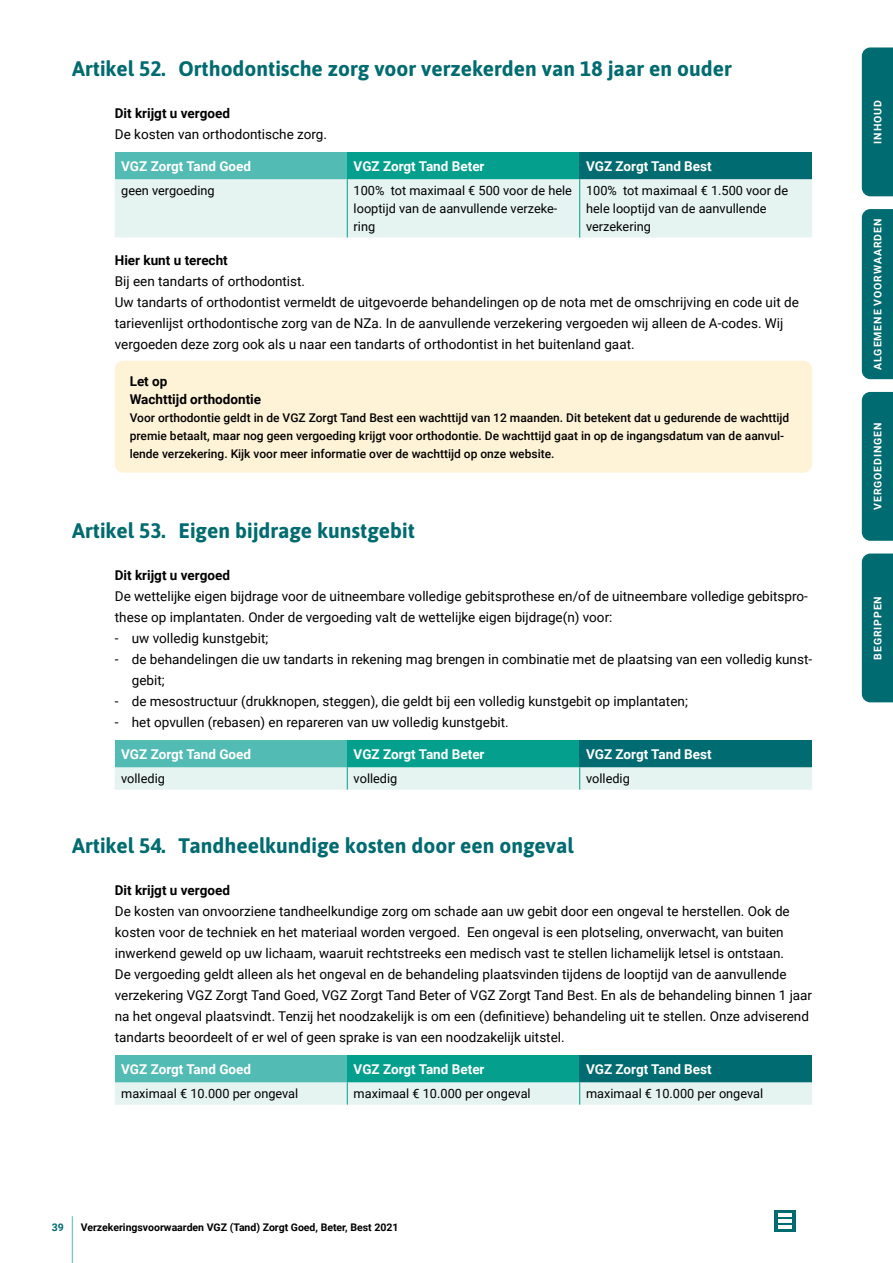
<style>
.page{position:relative;width:893px;height:1263px;background:#fff}
.page>*{position:absolute;margin:0;border:0;box-sizing:border-box;transform-origin:0 0}
.t1{font:700 21px "Asap";color:#006b70}
.t2{font:13.5px/21px "Roboto";color:#000}
.t3{font:700 13.5px "Roboto";color:#fff}
.t4{font:700 13.5px/18px "Roboto";color:#000}
.t5{font:12.75px/18px "Roboto";color:#000}
.t6{font:500 12px/18px "Roboto";color:#000}
.t7{font:700 10.5px "Roboto";color:#000}
.t8{font:700 10.5px "Roboto";letter-spacing:.085em;color:#fff}
.t9{font:700 10.5px "Roboto";color:#006b70}
</style>
<div class="page">
<hr style="left:72px;top:1216px;width:1px;height:47px;background:#52bbb3">
<svg style="left:774px;top:1210px;width:21px;height:22px"></svg>
<svg style="left:778px;top:1214px;width:13px;height:14px"></svg>
<div style="left:115px;top:152px;width:232px;height:27px;background:#52bbb3"></div>
<div style="left:347px;top:152px;width:233px;height:27px;background:#059f8e"></div>
<div style="left:580px;top:152px;width:232px;height:27px;background:#006b70"></div>
<div style="left:115px;top:179px;width:697px;height:58px;background:#e5f3f1"></div>
<hr style="left:579px;top:179px;width:1px;height:58px;background:#059f8e">
<hr style="left:347px;top:179px;width:1px;height:58px;background:#059f8e">
<div style="left:115px;top:740px;width:232px;height:27px;background:#52bbb3"></div>
<div style="left:347px;top:740px;width:233px;height:27px;background:#059f8e"></div>
<div style="left:580px;top:740px;width:232px;height:27px;background:#006b70"></div>
<div style="left:115px;top:767px;width:697px;height:22px;background:#e5f3f1"></div>
<div style="left:115px;top:1055px;width:232px;height:27px;background:#52bbb3"></div>
<div style="left:347px;top:1055px;width:233px;height:27px;background:#059f8e"></div>
<div style="left:580px;top:1055px;width:232px;height:27px;background:#006b70"></div>
<div style="left:115px;top:1082px;width:697px;height:22px;background:#e5f3f1"></div>
<div style="left:115px;top:361px;width:697px;height:112px;background:#fff3d7;border-radius:9px"></div>
<div style="left:862px;top:553px;width:31px;height:149px;background:#006b70"></div>
<div style="left:862px;top:209px;width:31px;height:170px;background:#006b70"></div>
<div style="left:862px;top:392px;width:31px;height:149px;background:#006b70"></div>
<div style="left:862px;top:47px;width:31px;height:149px;background:#006b70"></div>
<h1 class="t1" style="left:72px;top:54px;width:661px">Artikel 52. Orthodontische zorg voor verzekerden van 18 jaar en ouder</h1>
<p class="t4" style="left:115px;top:104px;width:117px">Dit krijgt u vergoed</p>
<p class="t2" style="left:115px;top:123px;width:214px">De kosten van orthodontische zorg.</p>
<p class="t3" style="left:121px;top:156px;width:131px">VGZ Zorgt Tand Goed</p>
<p class="t3" style="left:354px;top:156px;width:132px">VGZ Zorgt Tand Beter</p>
<p class="t3" style="left:586px;top:156px;width:127px">VGZ Zorgt Tand Best</p>
<p class="t5" style="left:121px;top:181px;width:95px">geen vergoeding</p>
<p class="t5" style="left:354px;top:181px;width:220px">100% tot maximaal € 500 voor de hele looptijd van de aanvullende verzeke&shy;ring</p>
<p class="t5" style="left:586px;top:181px;width:204px">100% tot maximaal € 1.500 voor de hele looptijd van de aanvullende verzekering</p>
<p class="t4" style="left:115px;top:251px;width:114px">Hier kunt u terecht</p>
<p class="t2" style="left:115px;top:270px;width:686px">Bij een tandarts of orthodontist.<br>Uw tandarts of orthodontist vermeldt de uitgevoerde behandelingen op de nota met de omschrijving en code uit de tarievenlijst orthodontische zorg van de NZa. In de aanvullende verzekering vergoeden wij alleen de A-codes. Wij vergoeden deze zorg ook als u naar een tandarts of orthodontist in het buitenland gaat.</p>
<p class="t4" style="left:130px;top:371px;width:133px">Let op<br>Wachttijd orthodontie</p>
<p class="t6" style="left:130px;top:408px;width:661px">Voor orthodontie geldt in de VGZ Zorgt Tand Best een wachttijd van 12 maanden. Dit betekent dat u gedurende de wachttijd premie betaalt, maar nog geen vergoeding krijgt voor orthodontie. De wachttijd gaat in op de ingangsdatum van de aanvul&shy;lende verzekering. Kijk voor meer informatie over de wachttijd op onze website.</p>
<h1 class="t1" style="left:72px;top:516px;width:344px">Artikel 53. Eigen bijdrage kunstgebit</h1>
<p class="t4" style="left:115px;top:566px;width:117px">Dit krijgt u vergoed</p>
<p class="t2" style="left:115px;top:585px;width:695px">De wettelijke eigen bijdrage voor de uitneembare volledige gebitsprothese en/of de uitneembare volledige gebitspro&shy;these op implantaten. Onder de vergoeding valt de wettelijke eigen bijdrage(n) voor:</p>
<p class="t2" style="left:115px;top:627px;width:155px">- uw volledig kunstgebit;</p>
<p class="t2" style="left:132px;top:649px;width:682px;text-indent:-17px">- de behandelingen die uw tandarts in rekening mag brengen in combinatie met de plaatsing van een volledig kunst&shy;gebit;</p>
<p class="t2" style="left:115px;top:691px;width:574px">- de mesostructuur (drukknopen, steggen), die geldt bij een volledig kunstgebit op implantaten;</p>
<p class="t2" style="left:115px;top:712px;width:396px">- het opvullen (rebasen) en repareren van uw volledig kunstgebit.</p>
<p class="t3" style="left:121px;top:744px;width:131px">VGZ Zorgt Tand Goed</p>
<p class="t3" style="left:354px;top:744px;width:132px">VGZ Zorgt Tand Beter</p>
<p class="t3" style="left:586px;top:744px;width:127px">VGZ Zorgt Tand Best</p>
<p class="t5" style="left:121px;top:769px;width:45px">volledig</p>
<p class="t5" style="left:354px;top:769px;width:45px">volledig</p>
<p class="t5" style="left:586px;top:769px;width:45px">volledig</p>
<h1 class="t1" style="left:72px;top:831px;width:503px">Artikel 54. Tandheelkundige kosten door een ongeval</h1>
<p class="t4" style="left:115px;top:881px;width:117px">Dit krijgt u vergoed</p>
<p class="t2" style="left:115px;top:900px;width:699px">De kosten van onvoorziene tandheelkundige zorg om schade aan uw gebit door een ongeval te herstellen. Ook de kosten voor de techniek en het materiaal worden vergoed. Een ongeval is een plotseling, onverwacht, van buiten inwerkend geweld op uw lichaam, waaruit rechtstreeks een medisch vast te stellen lichamelijk letsel is ontstaan.<br>De vergoeding geldt alleen als het ongeval en de behandeling plaatsvinden tijdens de looptijd van de aanvullende verzekering VGZ Zorgt Tand Goed, VGZ Zorgt Tand Beter of VGZ Zorgt Tand Best. En als de behandeling binnen 1 jaar na het ongeval plaatsvindt. Tenzij het noodzakelijk is om een (definitieve) behandeling uit te stellen. Onze adviserend tandarts beoordeelt of er wel of geen sprake is van een noodzakelijk uitstel.</p>
<p class="t3" style="left:121px;top:1059px;width:131px">VGZ Zorgt Tand Goed</p>
<p class="t3" style="left:354px;top:1059px;width:132px">VGZ Zorgt Tand Beter</p>
<p class="t3" style="left:586px;top:1059px;width:127px">VGZ Zorgt Tand Best</p>
<p class="t5" style="left:121px;top:1084px;width:179px">maximaal € 10.000 per ongeval</p>
<p class="t5" style="left:354px;top:1084px;width:179px">maximaal € 10.000 per ongeval</p>
<p class="t5" style="left:586px;top:1084px;width:179px">maximaal € 10.000 per ongeval</p>
<p class="t9" style="left:52px;top:1220px;width:14px">39</p>
<p class="t7" style="left:81px;top:1220px;width:319px">Verzekeringsvoorwaarden VGZ (Tand) Zorgt Goed, Beter, Best 2021</p>
<p class="t8" style="left:870px;top:144px;width:45px;rotate:-90deg">INHOUD</p>
<p class="t8" style="left:870px;top:370px;width:153px;rotate:-90deg">ALGEMENE VOORWAARDEN</p>
<p class="t8" style="left:870px;top:510px;width:89px;rotate:-90deg">VERGOEDINGEN</p>
<p class="t8" style="left:870px;top:660px;width:65px;rotate:-90deg">BEGRIPPEN</p>
</div>
